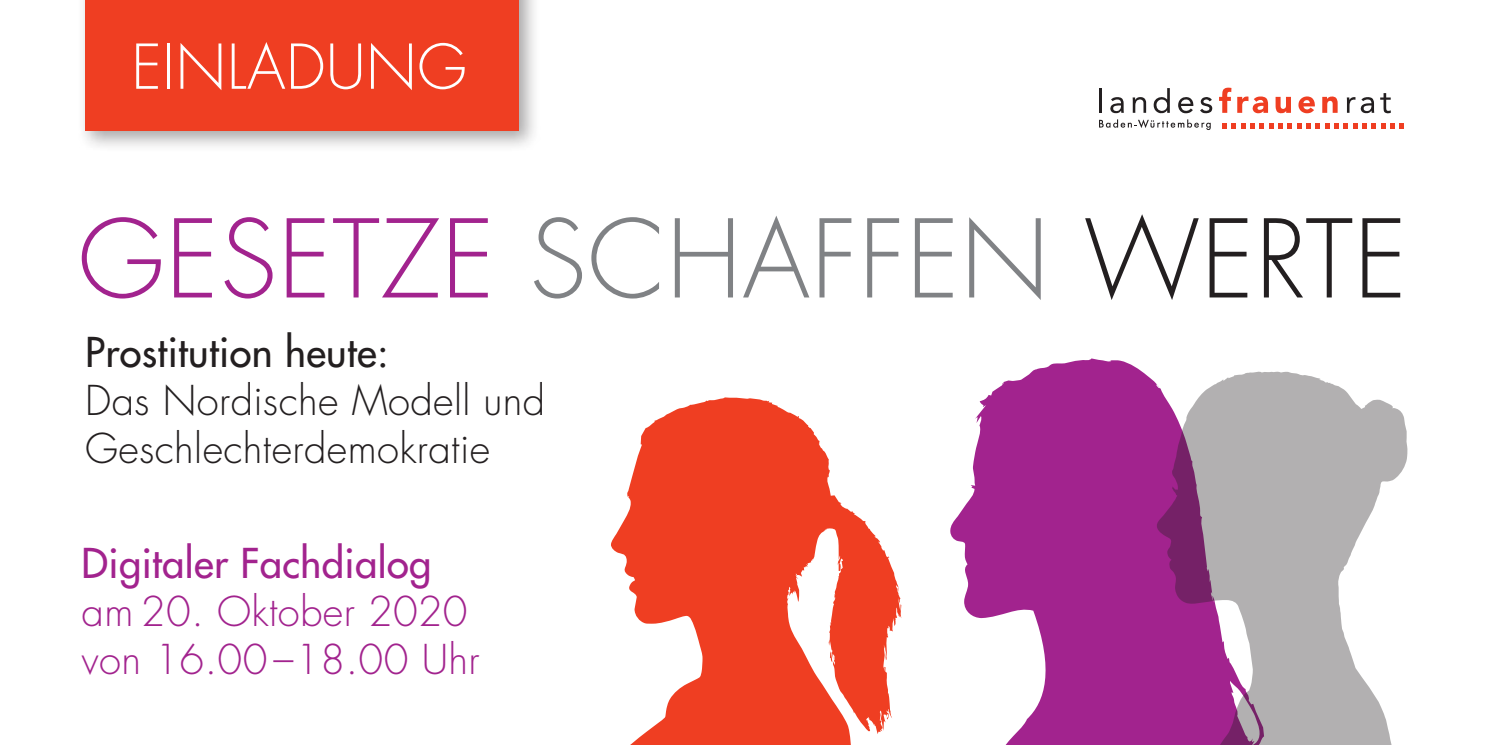
<style>
.page{position:relative;width:1489px;height:745px;background:#fff}
.page>*{position:absolute;margin:0;border:0;box-sizing:border-box;transform-origin:0 0}
.t1{font:300 105px "Futura";letter-spacing:.01em;color:#808285}
.t2{font:300 60px "Futura";letter-spacing:.01em;color:#fff}
.t3{font:300 40px/48px "Futura";letter-spacing:.01em;color:#231f20}
.t4{font:300 40px/48px "Futura";letter-spacing:.01em;color:#a2238e}
.t5{font:40px "Futura";letter-spacing:.01em;color:#a2238e}
.t6{font:40px "Futura";letter-spacing:.01em;color:#231f20}
.s1{color:#a2238e}
.s2{color:#231f20}
</style>
<div class="page">
<svg style="left:950px;top:358px;width:205px;height:386px;fill:#a2238e"></svg>
<svg style="left:1155px;top:371px;width:252px;height:373px;fill:#b2b0b1"></svg>
<svg style="left:611px;top:397px;width:290px;height:347px;fill:#ef3e22"></svg>
<svg style="left:1219px;top:88px;width:12px;height:25px"></svg>
<svg style="left:1380px;top:93px;width:10px;height:20px"></svg>
<svg style="left:1322px;top:96px;width:15px;height:17px"></svg>
<svg style="left:1275px;top:97px;width:15px;height:17px"></svg>
<svg style="left:1298px;top:96px;width:16px;height:17px"></svg>
<svg style="left:1346px;top:97px;width:27px;height:16px"></svg>
<svg style="left:1237px;top:96px;width:30px;height:18px"></svg>
<svg style="left:1241px;top:123px;width:162px;height:5px"></svg>
<svg style="left:1222px;top:123px;width:13px;height:5px"></svg>
<svg style="left:1099px;top:88px;width:113px;height:42px"></svg>
<div style="left:77px;top:0;width:464px;height:153px;background:#231f20;opacity:.4"></div>
<div style="left:85px;top:0;width:433px;height:130px;background:#ef3e22"></div>
<h2 class="t2" style="left:131px;top:28px;width:337px">EINLADUNG</h2>
<h1 class="t1" style="left:78px;top:191px;width:1330px"><span class="s1">GESETZE</span> SCHAFFEN <span class="s2">WERTE</span></h1>
<p class="t6" style="left:85px;top:326px;width:305px">Prostitution heute:</p>
<p class="t3" style="left:85px;top:377px;width:461px">Das Nordische Modell und<br>Geschlechterdemokratie</p>
<p class="t5" style="left:81px;top:536px;width:351px">Digitaler Fachdialog</p>
<p class="t4" style="left:81px;top:587px;width:399px">am 20. Oktober 2020 von 16.00–18.00 Uhr</p>
</div>
